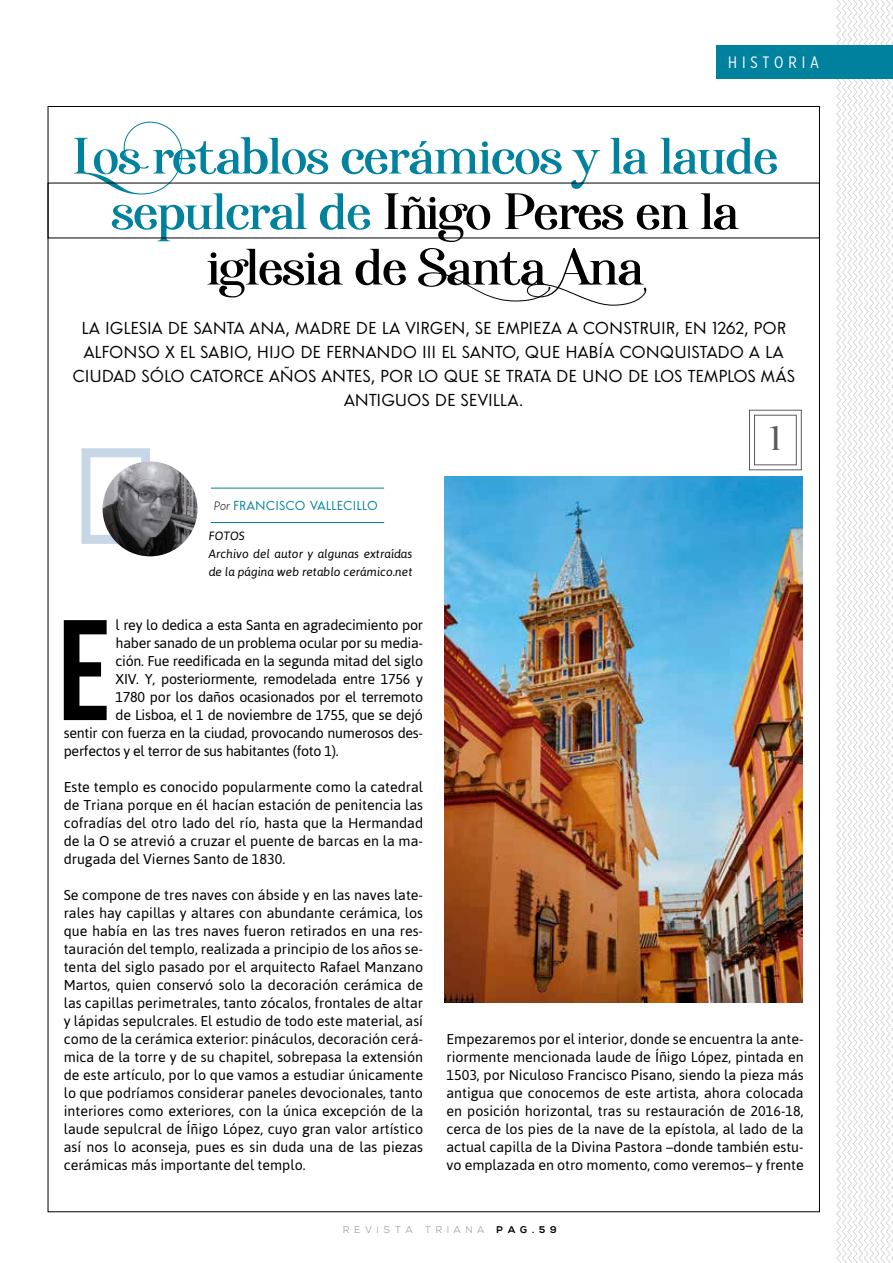
<style>
.page{position:relative;width:893px;height:1263px;background:#fff}
.page>*{position:absolute;margin:0;border:0;box-sizing:border-box;transform-origin:0 0}
.t1{font:700 142.8px "Bebas Neue";color:#000}
.t2{font:51px "Afterglow";color:#000}
.t3{font:51px "Afterglow";color:#00829e}
.t4{font:33px "Afterglow";color:#5b5b5f}
.t5{font:18px/24px "Simplo";color:#000;text-align:center}
.t6{font:16.5px "Gotham X Narrow";letter-spacing:.3em;color:#fff}
.t7{font:14.25px/18px "Asap";letter-spacing:-.02em;color:#000;text-align:justify}
.t8{font:13.5px "Simplo";letter-spacing:.02em;color:#00829e}
.t9{font:italic 12px/18px "Asap";color:#000}
.t10{font:300 9.75px "Nexa";letter-spacing:.5em;color:#89878c}
.t11{font:700 9.75px "Nexa";color:#000}
.s1{color:#00829e}
.s2{font-family:"Lato";font-weight:300;font-style:italic;font-size:12px;color:#000}
</style>
<div class="page">
<svg style="left:836px;top:0;width:57px;height:1263px"></svg>
<div style="left:716px;top:46px;width:177px;height:33px;background:#00829e"></div>
<img style="left:444px;top:476px;width:359px;height:527px">
<div style="left:81px;top:448px;width:69px;height:96px;border:9px solid #c7d7e7"></div>
<img style="left:103px;top:461px;width:94px;height:95px;border-radius:47px">
<hr style="left:211px;top:488px;width:173px;height:1px;background:#00829e">
<hr style="left:211px;top:522px;width:173px;height:1px;background:#00829e">
<svg style="left:749px;top:409px;width:53px;height:62px"></svg>
<div style="left:754px;top:415px;width:43px;height:50px;border:1px solid #5b5b5f"></div>
<p class="t6" style="left:728px;top:52px;width:92px">HISTORIA</p>
<p class="t3" style="left:73px;top:126px;width:706px">Los retablos cerámicos y la laude</p>
<p class="t2" style="left:112px;top:182px;width:628px"><span class="s1">sepulcral de</span> Iñigo Peres en la</p>
<p class="t2" style="left:207px;top:237px;width:472px">iglesia de Santa Ana</p>
<p class="t5" style="left:72px;top:316px;width:724px">LA IGLESIA DE SANTA ANA, MADRE DE LA VIRGEN, SE EMPIEZA A CONSTRUIR, EN 1262, POR ALFONSO X EL SABIO, HIJO DE FERNANDO III EL SANTO, QUE HABÍA CONQUISTADO A LA CIUDAD SÓLO CATORCE AÑOS ANTES, POR LO QUE SE TRATA DE UNO DE LOS TEMPLOS MÁS ANTIGUOS DE SEVILLA.</p>
<p class="t8" style="left:213px;top:497px;width:166px"><span class="s2">Por</span> FRANCISCO VALLECILLO</p>
<p class="t9" style="left:209px;top:527px;width:205px">FOTOS<br>Archivo del autor y algunas extraídas de la página web retablo cerámico.net</p>
<p class="t1" style="left:58px;top:592px;width:54px">E</p>
<p class="t7" style="left:116px;top:616px;width:309px">l rey lo dedica a esta Santa en agradecimiento por</p>
<p class="t7" style="left:116px;top:634px;width:309px">haber sanado de un problema ocular por su media-</p>
<p class="t7" style="left:116px;top:652px;width:309px">ción. Fue reedificada en la segunda mitad del siglo</p>
<p class="t7" style="left:116px;top:670px;width:309px">XIV. Y, posteriormente, remodelada entre 1756 y</p>
<p class="t7" style="left:116px;top:688px;width:309px">1780 por los daños ocasionados por el terremoto</p>
<p class="t7" style="left:116px;top:706px;width:309px">de Lisboa, el 1 de noviembre de 1755, que se dejó</p>
<p class="t7" style="left:64px;top:724px;width:361px">sentir con fuerza en la ciudad, provocando numerosos des-</p>
<p class="t7" style="left:64px;top:742px;width:276px">perfectos y el terror de sus habitantes (foto 1).</p>
<p class="t7" style="left:64px;top:778px;width:361px">Este templo es conocido popularmente como la catedral de Triana porque en él hacían estación de penitencia las cofradías del otro lado del río, hasta que la Hermandad de la O se atrevió a cruzar el puente de barcas en la ma&shy;drugada del Viernes Santo de 1830.</p>
<p class="t7" style="left:64px;top:886px;width:361px">Se compone de tres naves con ábside y en las naves late&shy;rales hay capillas y altares con abundante cerámica, los que había en las tres naves fueron retirados en una res&shy;tauración del templo, realizada a principio de los años se&shy;tenta del siglo pasado por el arquitecto Rafael Manzano Martos, quien conservó solo la decoración cerámica de las capillas perimetrales, tanto zócalos, frontales de altar y lápidas sepulcrales. El estudio de todo este material, así como de la cerámica exterior: pináculos, decoración cerá&shy;mica de la torre y de su chapitel, sobrepasa la extensión de este artículo, por lo que vamos a estudiar únicamente lo que podríamos considerar paneles devocionales, tanto interiores como exteriores, con la única excepción de la laude sepulcral de Íñigo López, cuyo gran valor artístico así nos lo aconseja, pues es sin duda una de las piezas cerámicas más importante del templo.</p>
<p class="t4" style="left:770px;top:420px;width:13px">1</p>
<p class="t7" style="left:446px;top:1030px;width:359px">Empezaremos por el interior, donde se encuentra la ante&shy;riormente mencionada laude de Íñigo López, pintada en 1503, por Niculoso Francisco Pisano, siendo la pieza más antigua que conocemos de este artista, ahora colocada en posición horizontal, tras su restauración de 2016-18, cerca de los pies de la nave de la epístola, al lado de la actual capilla de la Divina Pastora –donde también estu&shy;vo emplazada en otro momento, como veremos– y frente</p>
<p class="t10" style="left:343px;top:1224px;width:71px">REVISTA</p>
<p class="t10" style="left:425px;top:1224px;width:61px">TRIANA</p>
<p class="t11" style="left:497px;top:1224px;width:61px">PAG.59</p>
</div>
